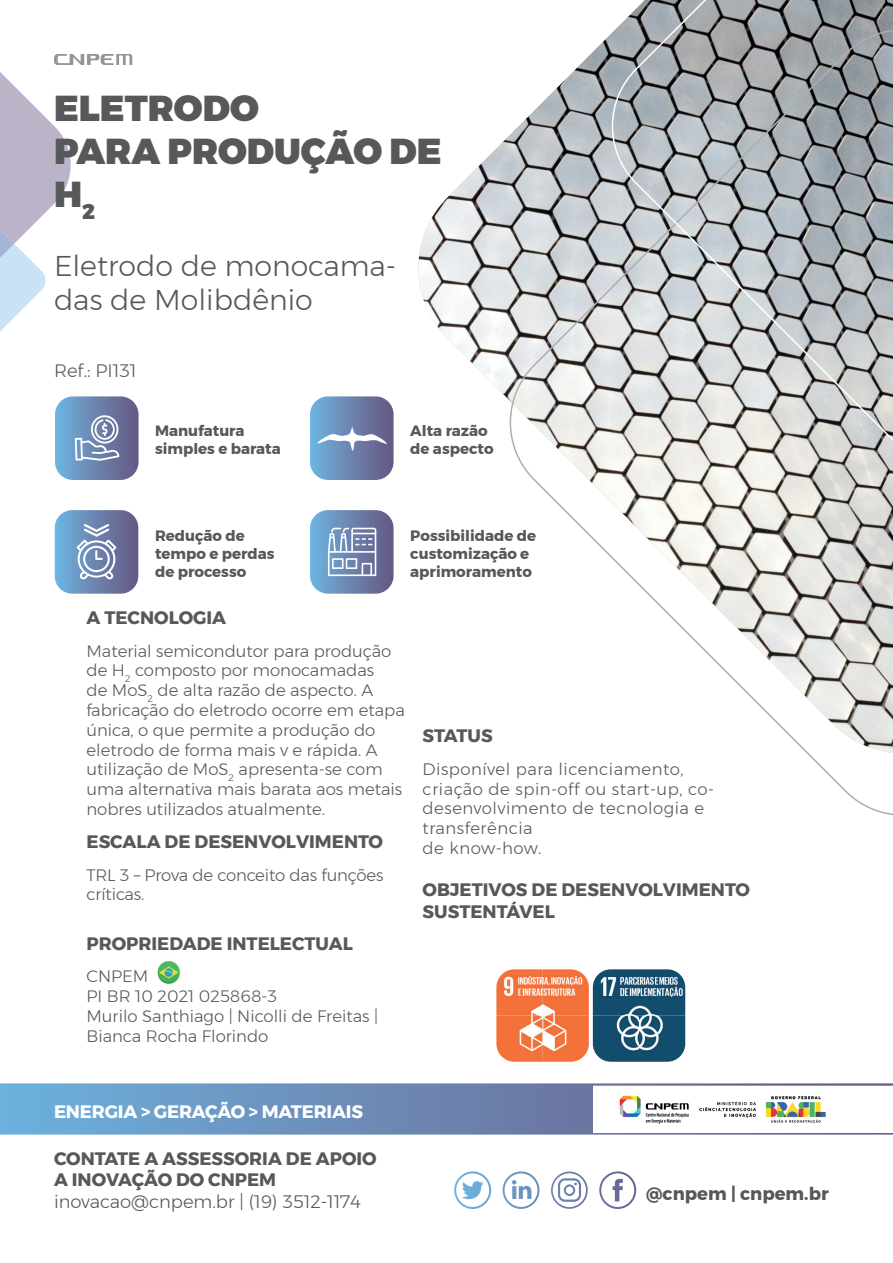
<style>
.page{position:relative;width:893px;height:1263px;background:#fff}
.page>*{position:absolute;margin:0;border:0;box-sizing:border-box;transform-origin:0 0}
.t1{font:900 36px/43.2px "Montserrat";color:#57585a}
.t2{font:300 28.5px/34.2px "Montserrat";color:#57585a}
.t3{font:700 18px/21.6px "Montserrat";color:#57585a}
.t4{font:300 18px "Montserrat";color:#57585a}
.t5{font:700 18px "Montserrat";letter-spacing:-.01em;color:#fff}
.t6{font:300 16.5px/19.8px "Montserrat";color:#57585a}
.t7{font:300 16.5px/19.8px "Montserrat";letter-spacing:.03em;color:#57585a}
.t8{font:700 15px/18px "Montserrat";color:#57585a}
</style>
<div class="page">
<svg style="left:0;top:1083px;width:893px;height:51px;background:#6f93bd"></svg>
<svg style="left:0;top:72px;width:71px;height:259px"></svg>
<svg style="left:54px;top:54px;width:78px;height:11px"></svg>
<svg style="left:454px;top:1171px;width:37px;height:38px"></svg>
<svg style="left:599px;top:1171px;width:37px;height:38px"></svg>
<svg style="left:503px;top:1171px;width:36px;height:38px"></svg>
<svg style="left:551px;top:1171px;width:37px;height:38px"></svg>
<svg style="left:310px;top:510px;width:84px;height:84px;background:#8197bc"></svg>
<img style="left:593px;top:969px;width:92px;height:93px">
<img style="left:496px;top:969px;width:93px;height:93px">
<img style="left:418px;top:135px;width:92px;height:293px">
<svg style="left:510px;top:33px;width:383px;height:782px"></svg>
<svg style="left:612px;top:0;width:281px;height:519px;background:#b0b3b5"></svg>
<img style="left:157px;top:961px;width:23px;height:23px">
<svg style="left:55px;top:396px;width:84px;height:84px;background:#7d94ba"></svg>
<svg style="left:55px;top:510px;width:83px;height:84px;background:#7e95bb"></svg>
<svg style="left:310px;top:396px;width:84px;height:84px;background:#7a91b8"></svg>
<div style="left:593px;top:1086px;width:300px;height:46px;background:#fff"></div>
<img style="left:619px;top:1095px;width:207px;height:29px">
<h1 class="t1" style="left:54px;top:87px;width:389px">ELETRODO<br>PARA PRODUÇÃO DE<br>H<sub>2</sub></h1>
<h2 class="t2" style="left:54px;top:248px;width:344px">Eletrodo de monocama&shy;das de Molibdênio</h2>
<p class="t4" style="left:54px;top:357px;width:84px">Ref.: PI131</p>
<p class="t8" style="left:155px;top:422px;width:127px">Manufatura simples e barata</p>
<p class="t8" style="left:410px;top:422px;width:85px">Alta razão de aspecto</p>
<p class="t8" style="left:155px;top:527px;width:121px">Redução de tempo e perdas de processo</p>
<p class="t8" style="left:410px;top:527px;width:127px">Possibilidade de customização e aprimoramento</p>
<p class="t3" style="left:87px;top:607px;width:141px">A TECNOLOGIA</p>
<p class="t6" style="left:87px;top:640px;width:320px">Material semicondutor para produção de H<sub>2</sub> composto por monocamadas<br>de MoS<sub>2</sub> de alta razão de aspecto. A fabricação do eletrodo ocorre em etapa única, o que permite a produção do eletrodo de forma mais v e rápida. A utilização de MoS<sub>2</sub> apresenta-se com uma alternativa mais barata aos metais nobres utilizados atualmente.</p>
<p class="t3" style="left:87px;top:831px;width:298px">ESCALA DE DESENVOLVIMENTO</p>
<p class="t6" style="left:87px;top:864px;width:298px">TRL 3 – Prova de conceito das funções críticas.</p>
<p class="t3" style="left:87px;top:932px;width:268px">PROPRIEDADE INTELECTUAL</p>
<p class="t6" style="left:87px;top:966px;width:293px">CNPEM<br>PI BR 10 2021 025868-3<br>Murilo Santhiago | Nicolli de Freitas |<br>Bianca Rocha Florindo</p>
<p class="t3" style="left:423px;top:725px;width:72px">STATUS</p>
<p class="t7" style="left:423px;top:759px;width:293px">Disponível para licenciamento, criação de spin-off ou start-up, co&shy;desenvolvimento de tecnologia e transferência<br>de know-how.</p>
<p class="t3" style="left:423px;top:879px;width:329px">OBJETIVOS DE DESENVOLVIMENTO<br>SUSTENTÁVEL</p>
<p class="t5" style="left:54px;top:1097px;width:311px">ENERGIA &gt; GERAÇÃO &gt; MATERIAIS</p>
<p class="t3" style="left:54px;top:1147px;width:324px">CONTATE A ASSESSORIA DE APOIO<br>A INOVAÇÃO DO CNPEM</p>
<p class="t4" style="left:54px;top:1188px;width:308px">inovacao@cnpem.br | (19) 3512-1174</p>
<p class="t3" style="left:646px;top:1182px;width:184px">@cnpem | cnpem.br</p>
</div>
